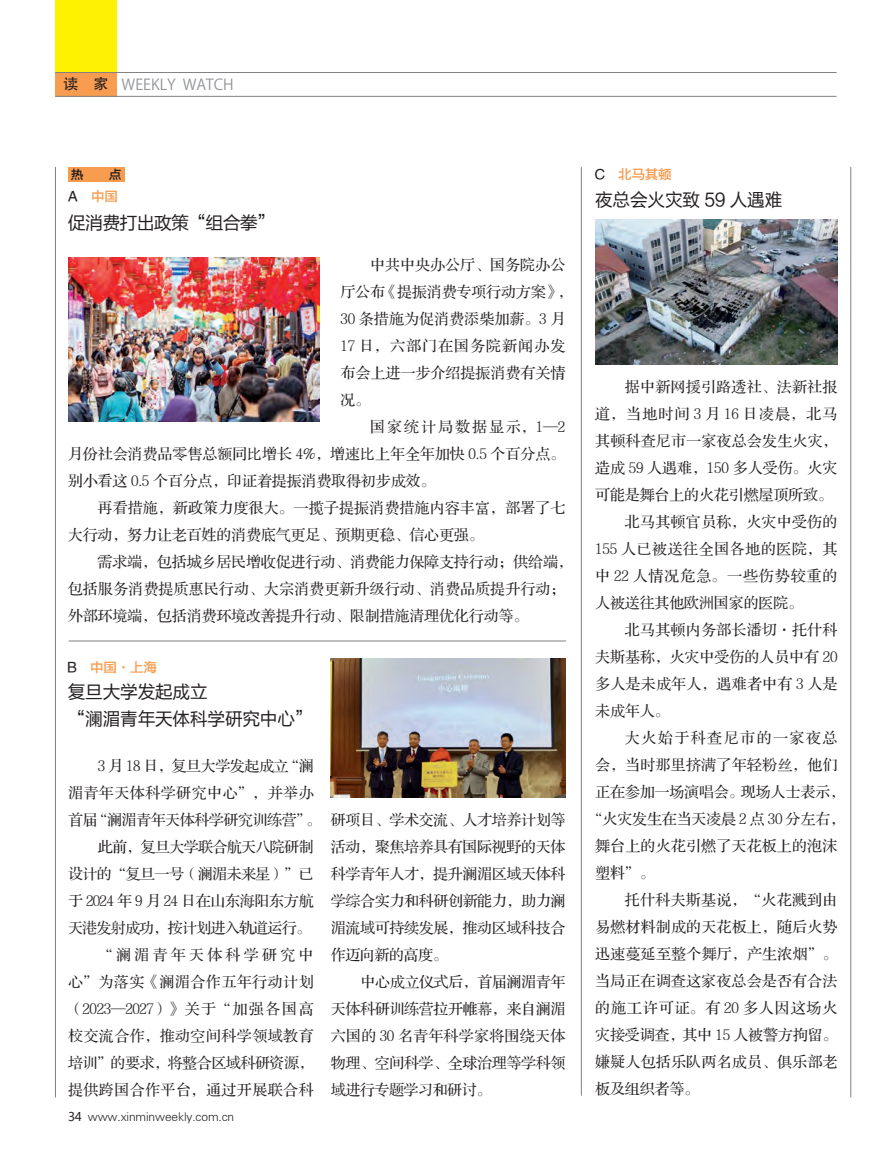
<style>
.page{position:relative;width:893px;height:1157px;background:#fff}
.page>*{position:absolute;margin:0;border:0;box-sizing:border-box;transform-origin:0 0}
.t1{font:18px/27px "FZLTHJW GB1 0";letter-spacing:-.01em;color:#231f20}
.t2{font:18px "FZLTHJW GB1 0";letter-spacing:-.045em;color:#231f20}
.t3{font:15px "FZS3 K GBK1 0";letter-spacing:-.005em;color:#231f20}
.t4{font:15px "FZS3 K GBK1 0";letter-spacing:-.025em;color:#231f20}
.t5{font:15px "FZS3 K GBK1 0";letter-spacing:.015em;color:#231f20}
.t6{font:15px "FZS3 K GBK1 0";letter-spacing:-.03em;color:#231f20}
.t7{font:15px "FZS3 K GBK1 0";letter-spacing:.03em;color:#231f20}
.t8{font:15px "FZS3 K GBK1 0";letter-spacing:.06em;color:#231f20}
.t9{font:15px "FZS3 K GBK1 0";letter-spacing:-.035em;color:#231f20}
.t10{font:15px "FZS3 K GBK1 0";letter-spacing:-.05em;color:#231f20}
.t11{font:15px "FZS3 K GBK1 0";letter-spacing:.035em;color:#231f20}
.t12{font:15px "FZS3 K GBK1 0";letter-spacing:.08em;color:#231f20}
.t13{font:15px "FZS3 K GBK1 0";letter-spacing:-.045em;color:#231f20}
.t14{font:15px "FZS3 K GBK1 0";letter-spacing:.07em;color:#231f20}
.t15{font:15px "Koz Go Pro";color:#939598}
.t16{font:15px "FZS3 K GBK1 0";letter-spacing:.02em;color:#231f20}
.t17{font:15px "FZS3 K GBK1 0";letter-spacing:.1em;color:#231f20}
.t18{font:15px "FZS3 K GBK1 0";letter-spacing:.13em;color:#231f20}
.t19{font:15px "FZS3 K GBK1 0";letter-spacing:.215em;color:#231f20}
.t20{font:13.5px "FZYDZHJW GB1 0";letter-spacing:-.01em;color:#f89c50}
.t21{font:13.5px "FZYDZHJW GB1 0";color:#231f20}
.t22{font:12.75px "FZYDZHJW GB1 0";color:#231f20}
.t23{font:12px "FZXH1 JW GB1 0";letter-spacing:-.01em;color:#231f20}
.s1{font-family:"FZHTJW GB1 0";color:#231f20}
.s2{color:#f89c50}
.s3{color:#231f20}
.s4{font-family:"Microsoft Ya Hei"}
</style>
<div class="page">
<div style="left:55px;top:0;width:62px;height:97px;background:#fff101"></div>
<div style="left:55px;top:72px;width:62px;height:25px;background:#f89c50"></div>
<hr style="left:55px;top:72px;width:781px;height:1px;background:#808285">
<hr style="left:55px;top:96px;width:781px;height:1px;background:#808285">
<div style="left:68px;top:167px;width:57px;height:15px;background:#f89c50"></div>
<hr style="left:850px;top:167px;width:1px;height:930px;background:#808285">
<hr style="left:581px;top:167px;width:1px;height:928px;background:#808285">
<hr style="left:55px;top:167px;width:1px;height:930px;background:#808285">
<hr style="left:69px;top:640px;width:497px;height:1px;background:#808285">
<img style="left:68px;top:257px;width:251px;height:165px">
<img style="left:331px;top:658px;width:235px;height:139px">
<img style="left:595px;top:219px;width:242px;height:145px">
<p class="t15" style="left:63px;top:75px;width:172px"><span class="s1">读　家</span> WEEKLY WATCH</p>
<p class="t22" style="left:71px;top:167px;width:14px">热</p>
<p class="t22" style="left:109px;top:167px;width:14px">点</p>
<p class="t21" style="left:68px;top:189px;width:52px">A　<span class="s2">中国</span></p>
<p class="t2" style="left:68px;top:213px;width:209px">促消费打出政策“组合拳”</p>
<p class="t3" style="left:370px;top:257px;width:197px">中共中央办公厅、国务院办公</p>
<p class="t3" style="left:340px;top:284px;width:234px">厅公布《提振消费专项行动方案》，</p>
<p class="t3" style="left:340px;top:311px;width:226px">30 条措施为促消费添柴加薪。3 月</p>
<p class="t14" style="left:340px;top:338px;width:226px">17 日，六部门在国务院新闻办发</p>
<p class="t3" style="left:340px;top:365px;width:226px">布会上进一步介绍提振消费有关情</p>
<p class="t3" style="left:340px;top:392px;width:31px">况。</p>
<p class="t18" style="left:370px;top:419px;width:197px">国家统计局数据显示，1—2</p>
<p class="t3" style="left:68px;top:446px;width:499px">月份社会消费品零售总额同比增长 4%，增速比上年全年加快 0.5 个百分点。</p>
<p class="t3" style="left:68px;top:473px;width:369px">别小看这 0.5 个百分点，印证着提振消费取得初步成效。</p>
<p class="t3" style="left:98px;top:500px;width:469px">再看措施，新政策力度很大。一揽子提振消费措施内容丰富，部署了七</p>
<p class="t3" style="left:68px;top:527px;width:417px">大行动，努力让老百姓的消费底气更足、预期更稳、信心更强。</p>
<p class="t3" style="left:98px;top:554px;width:477px">需求端，包括城乡居民增收促进行动、消费能力保障支持行动；供给端，</p>
<p class="t3" style="left:68px;top:581px;width:499px">包括服务消费提质惠民行动、大宗消费更新升级行动、消费品质提升行动；</p>
<p class="t3" style="left:68px;top:608px;width:462px">外部环境端，包括消费环境改善提升行动、限制措施清理优化行动等。</p>
<p class="t20" style="left:68px;top:660px;width:91px"><span class="s3">B　</span>中国·上海</p>
<p class="t1" style="left:68px;top:678px;width:246px">复旦大学发起成立<br>“澜湄青年天体科学研究中心”</p>
<p class="t6" style="left:98px;top:758px;width:217px">3 月 18 日， 复旦大学发起成立“澜</p>
<p class="t7" style="left:68px;top:785px;width:247px">湄青年天体科学研究中心”，并举办</p>
<p class="t6" style="left:68px;top:812px;width:255px">首届“澜湄青年天体科学研究训练营”。</p>
<p class="t13" style="left:98px;top:839px;width:217px">此前，复旦大学联合航天八院研制</p>
<p class="t9" style="left:68px;top:866px;width:247px">设计的“复旦一号（澜湄未来星）”已</p>
<p class="t3" style="left:68px;top:893px;width:247px">于 2024 年 9 月 24 日在山东海阳东方航</p>
<p class="t10" style="left:68px;top:920px;width:244px">天港发射成功，按计划进入轨道运行。</p>
<p class="t19" style="left:98px;top:947px;width:217px">“澜湄青年天体科学研究中</p>
<p class="t7" style="left:68px;top:974px;width:247px">心”为落实《澜湄合作五年行动计划</p>
<p class="t6" style="left:68px;top:1001px;width:247px">（2023—2027）》关于“加强各国高</p>
<p class="t7" style="left:68px;top:1028px;width:247px">校交流合作，推动空间科学领域教育</p>
<p class="t6" style="left:68px;top:1055px;width:247px">培训”的要求，将整合区域科研资源，</p>
<p class="t7" style="left:68px;top:1082px;width:247px">提供跨国合作平台，通过开展联合科</p>
<p class="t23" style="left:68px;top:1109px;width:168px"><span class="s4">34</span> www.xinminweekly.com.cn</p>
<p class="t4" style="left:331px;top:812px;width:236px">研项目、学术交流、人才培养计划等</p>
<p class="t4" style="left:331px;top:839px;width:236px">活动，聚焦培养具有国际视野的天体</p>
<p class="t4" style="left:331px;top:866px;width:236px">科学青年人才，提升澜湄区域天体科</p>
<p class="t4" style="left:331px;top:893px;width:236px">学综合实力和科研创新能力，助力澜</p>
<p class="t4" style="left:331px;top:920px;width:236px">湄流域可持续发展，推动区域科技合</p>
<p class="t6" style="left:331px;top:947px;width:118px">作迈向新的高度。</p>
<p class="t4" style="left:361px;top:974px;width:206px">中心成立仪式后，首届澜湄青年</p>
<p class="t4" style="left:331px;top:1001px;width:236px">天体科研训练营拉开帷幕，来自澜湄</p>
<p class="t5" style="left:331px;top:1028px;width:236px">六国的 30 名青年科学家将围绕天体</p>
<p class="t4" style="left:331px;top:1055px;width:236px">物理、空间科学、全球治理等学科领</p>
<p class="t6" style="left:331px;top:1082px;width:162px">域进行专题学习和研讨。</p>
<p class="t20" style="left:595px;top:166px;width:78px"><span class="s3">C　</span>北马其顿</p>
<p class="t1" style="left:595px;top:187px;width:189px">夜总会火灾致 59 人遇难</p>
<p class="t5" style="left:625px;top:379px;width:214px">据中新网援引路透社、法新社报</p>
<p class="t12" style="left:595px;top:406px;width:244px">道，当地时间 3 月 16 日凌晨，北马</p>
<p class="t3" style="left:595px;top:433px;width:244px">其顿科查尼市一家夜总会发生火灾，</p>
<p class="t3" style="left:595px;top:460px;width:244px">造成 59 人遇难，150 多人受伤。火灾</p>
<p class="t3" style="left:595px;top:487px;width:239px">可能是舞台上的火花引燃屋顶所致。</p>
<p class="t5" style="left:625px;top:514px;width:214px">北马其顿官员称，火灾中受伤的</p>
<p class="t11" style="left:595px;top:541px;width:244px">155 人已被送往全国各地的医院，其</p>
<p class="t8" style="left:595px;top:568px;width:244px">中 22 人情况危急。一些伤势较重的</p>
<p class="t3" style="left:595px;top:595px;width:210px">人被送往其他欧洲国家的医院。</p>
<p class="t5" style="left:625px;top:622px;width:214px">北马其顿内务部长潘切·托什科</p>
<p class="t3" style="left:595px;top:649px;width:244px">夫斯基称，火灾中受伤的人员中有 20</p>
<p class="t5" style="left:595px;top:676px;width:244px">多人是未成年人，遇难者中有 3 人是</p>
<p class="t3" style="left:595px;top:703px;width:76px">未成年人。</p>
<p class="t17" style="left:625px;top:730px;width:214px">大火始于科查尼市的一家夜总</p>
<p class="t5" style="left:595px;top:757px;width:244px">会，当时那里挤满了年轻粉丝，他们</p>
<p class="t3" style="left:595px;top:784px;width:251px">正在参加一场演唱会。现场人士表示，</p>
<p class="t3" style="left:588px;top:811px;width:259px">“火灾发生在当天凌晨 2 点 30 分左右，</p>
<p class="t3" style="left:595px;top:838px;width:244px">舞台上的火花引燃了天花板上的泡沫</p>
<p class="t3" style="left:595px;top:865px;width:61px">塑料”。</p>
<p class="t16" style="left:625px;top:892px;width:214px">托什科夫斯基说，“火花溅到由</p>
<p class="t3" style="left:595px;top:919px;width:244px">易燃材料制成的天花板上，随后火势</p>
<p class="t5" style="left:595px;top:946px;width:244px">迅速蔓延至整个舞厅，产生浓烟”。</p>
<p class="t3" style="left:595px;top:973px;width:244px">当局正在调查这家夜总会是否有合法</p>
<p class="t8" style="left:595px;top:1000px;width:244px">的施工许可证。有 20 多人因这场火</p>
<p class="t3" style="left:595px;top:1027px;width:244px">灾接受调查，其中 15 人被警方拘留。</p>
<p class="t3" style="left:595px;top:1054px;width:244px">嫌疑人包括乐队两名成员、俱乐部老</p>
<p class="t3" style="left:595px;top:1081px;width:106px">板及组织者等。</p>
</div>
